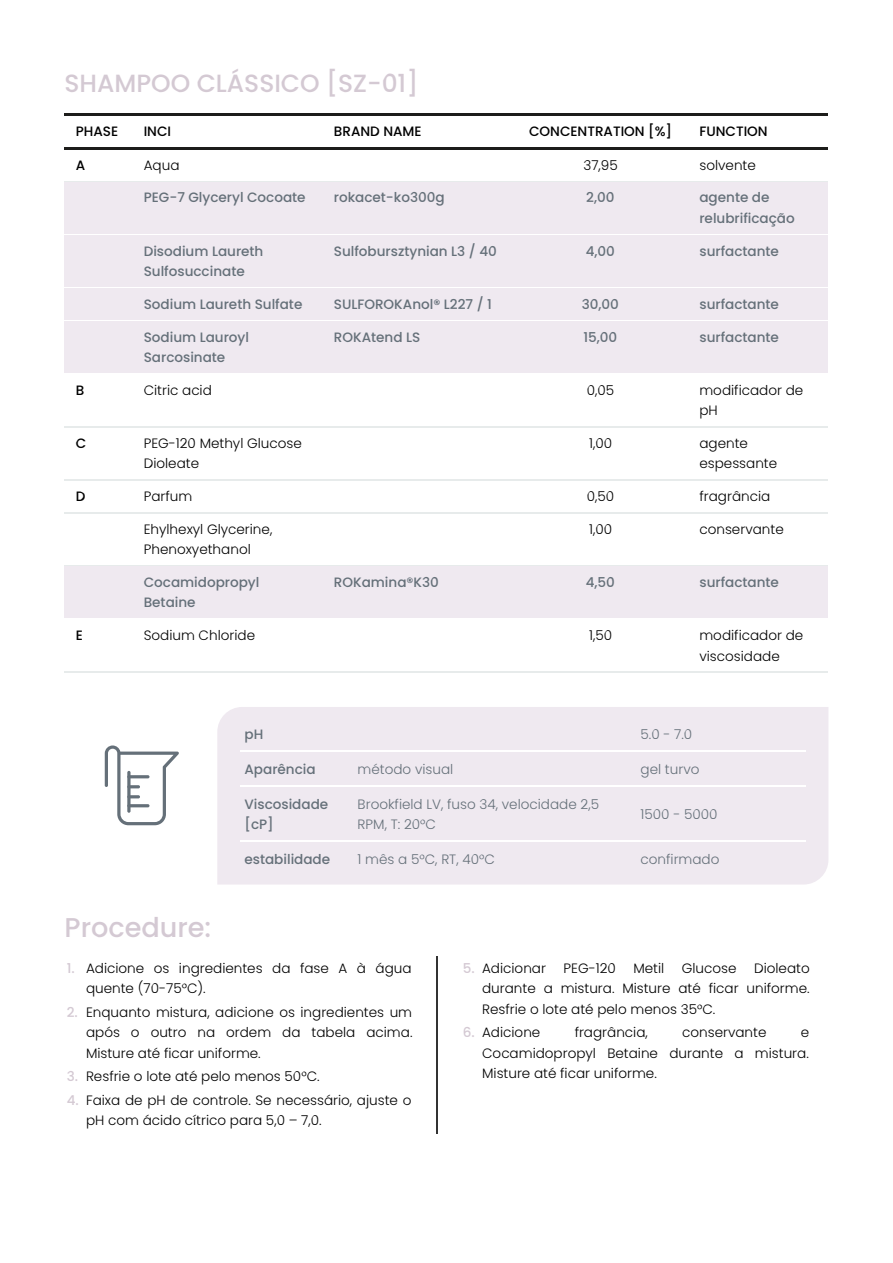
<style>
.page{position:relative;width:893px;height:1263px;background:#fff}
.page>*{position:absolute;margin:0;border:0;box-sizing:border-box;transform-origin:0 0}
.t1{font:500 27.15px "Poppins";letter-spacing:.005em;color:#d4c9d3}
.t2{font:24.9px "Medium Poppins";letter-spacing:.005em;color:#d4c9d3}
.t3{font:13.5px/20.4px "Light Poppins";letter-spacing:.005em;color:#000}
.t4{font:500 13.5px/20.4px "Poppins";letter-spacing:.005em;color:#657079}
.t5{font:13.5px/20.4px "Light Poppins";letter-spacing:.005em;color:#657079}
.t6{font:500 13.5px "Poppins";letter-spacing:.005em;color:#000}
.s1{font-family:"Poppins";font-weight:500;color:#d4c9d3}
</style>
<div class="page">
<hr style="left:64px;top:113px;width:764px;height:2px;background:#1d1d1b">
<hr style="left:64px;top:147px;width:764px;height:2px;background:#1d1d1b">
<hr style="left:64px;top:181px;width:764px;height:1px;background:#e7ebeb">
<div style="left:64px;top:182px;width:764px;height:53px;background:#efe9f0"></div>
<hr style="left:64px;top:234px;width:764px;height:1px;background:#fff">
<div style="left:64px;top:235px;width:764px;height:53px;background:#efe9f0"></div>
<hr style="left:64px;top:287px;width:764px;height:1px;background:#fff">
<div style="left:64px;top:288px;width:764px;height:33px;background:#efe9f0"></div>
<hr style="left:64px;top:320px;width:764px;height:1px;background:#fff">
<div style="left:64px;top:321px;width:764px;height:53px;background:#efe9f0"></div>
<hr style="left:64px;top:373px;width:764px;height:1px;background:#fff">
<hr style="left:64px;top:426px;width:764px;height:2px;background:#e7ebeb">
<hr style="left:64px;top:480px;width:764px;height:1px;background:#e7ebeb">
<hr style="left:64px;top:512px;width:764px;height:2px;background:#e7ebeb">
<hr style="left:64px;top:566px;width:764px;height:1px;background:#e7ebeb">
<div style="left:64px;top:567px;width:764px;height:53px;background:#efe9f0"></div>
<hr style="left:64px;top:619px;width:764px;height:1px;background:#fff">
<hr style="left:64px;top:672px;width:764px;height:1px;background:#e7ebeb">
<div style="left:217px;top:707px;width:611px;height:178px;background:#efe9f0"></div>
<hr style="left:240px;top:750px;width:113px;height:1px;background:#fff">
<hr style="left:353px;top:750px;width:283px;height:1px;background:#fff">
<hr style="left:636px;top:750px;width:169px;height:1px;background:#fff">
<hr style="left:240px;top:785px;width:113px;height:1px;background:#fff">
<hr style="left:353px;top:785px;width:283px;height:1px;background:#fff">
<hr style="left:636px;top:785px;width:169px;height:1px;background:#fff">
<hr style="left:240px;top:840px;width:113px;height:2px;background:#fff">
<hr style="left:353px;top:840px;width:283px;height:2px;background:#fff">
<hr style="left:636px;top:840px;width:169px;height:2px;background:#fff">
<hr style="left:437px;top:956px;width:1px;height:177px;background:#333">
<svg style="left:105px;top:745px;width:74px;height:80px"></svg>
<hr style="left:127px;top:775px;width:22px;height:3px;background:#657079;border-radius:2px">
<h2 class="t2" style="left:64px;top:66px;width:355px">SHAMPOO CLÁSSICO [SZ-01]</h2>
<p class="t6" style="left:76px;top:122px;width:44px">PHASE</p>
<p class="t6" style="left:144px;top:122px;width:29px">INCI</p>
<p class="t6" style="left:334px;top:122px;width:89px">BRAND NAME</p>
<p class="t6" style="left:529px;top:122px;width:144px">CONCENTRATION [%]</p>
<p class="t6" style="left:699px;top:122px;width:70px">FUNCTION</p>
<p class="t6" style="left:76px;top:156px;width:11px">A</p>
<p class="t3" style="left:144px;top:155px;width:37px">Aqua</p>
<p class="t3" style="left:583px;top:155px;width:36px">37,95</p>
<p class="t3" style="left:699px;top:155px;width:58px">solvente</p>
<p class="t4" style="left:144px;top:188px;width:163px">PEG-7 Glyceryl Cocoate</p>
<p class="t4" style="left:334px;top:188px;width:112px">rokacet-ko300g</p>
<p class="t4" style="left:586px;top:188px;width:30px">2,00</p>
<p class="t4" style="left:699px;top:188px;width:97px">agente de relubrificação</p>
<p class="t4" style="left:144px;top:241px;width:121px">Disodium Laureth<br>Sulfosuccinate</p>
<p class="t4" style="left:334px;top:241px;width:164px">Sulfobursztynian L3 / 40</p>
<p class="t4" style="left:585px;top:241px;width:31px">4,00</p>
<p class="t4" style="left:699px;top:241px;width:81px">surfactante</p>
<p class="t4" style="left:144px;top:294px;width:160px">Sodium Laureth Sulfate</p>
<p class="t4" style="left:334px;top:294px;width:159px">SULFOROKAnol® L227 / 1</p>
<p class="t4" style="left:581px;top:294px;width:39px">30,00</p>
<p class="t4" style="left:699px;top:294px;width:81px">surfactante</p>
<p class="t4" style="left:144px;top:327px;width:107px">Sodium Lauroyl<br>Sarcosinate</p>
<p class="t4" style="left:334px;top:327px;width:88px">ROKAtend LS</p>
<p class="t4" style="left:583px;top:327px;width:35px">15,00</p>
<p class="t4" style="left:699px;top:327px;width:81px">surfactante</p>
<p class="t6" style="left:76px;top:381px;width:10px">B</p>
<p class="t3" style="left:144px;top:380px;width:70px">Citric acid</p>
<p class="t3" style="left:587px;top:380px;width:29px">0,05</p>
<p class="t3" style="left:699px;top:380px;width:105px">modificador de pH</p>
<p class="t6" style="left:76px;top:434px;width:12px">C</p>
<p class="t3" style="left:144px;top:433px;width:159px">PEG-120 Methyl Glucose<br>Dioleate</p>
<p class="t3" style="left:589px;top:433px;width:24px">1,00</p>
<p class="t3" style="left:699px;top:433px;width:79px">agente espessante</p>
<p class="t6" style="left:76px;top:487px;width:11px">D</p>
<p class="t3" style="left:144px;top:486px;width:50px">Parfum</p>
<p class="t3" style="left:587px;top:486px;width:29px">0,50</p>
<p class="t3" style="left:699px;top:486px;width:72px">fragrância</p>
<p class="t3" style="left:144px;top:519px;width:130px">Ehylhexyl Glycerine,<br>Phenoxyethanol</p>
<p class="t3" style="left:589px;top:519px;width:24px">1,00</p>
<p class="t3" style="left:699px;top:519px;width:86px">conservante</p>
<p class="t4" style="left:144px;top:572px;width:117px">Cocamidopropyl<br>Betaine</p>
<p class="t4" style="left:334px;top:572px;width:106px">ROKamina®K30</p>
<p class="t4" style="left:585px;top:572px;width:31px">4,50</p>
<p class="t4" style="left:699px;top:572px;width:81px">surfactante</p>
<p class="t6" style="left:76px;top:626px;width:9px">E</p>
<p class="t3" style="left:144px;top:625px;width:113px">Sodium Chloride</p>
<p class="t3" style="left:589px;top:625px;width:24px">1,50</p>
<p class="t3" style="left:699px;top:625px;width:105px">modificador de viscosidade</p>
<p class="t4" style="left:244px;top:724px;width:20px">pH</p>
<p class="t5" style="left:640px;top:724px;width:53px">5.0 - 7.0</p>
<p class="t4" style="left:244px;top:759px;width:73px">Aparência</p>
<p class="t5" style="left:357px;top:759px;width:97px">método visual</p>
<p class="t5" style="left:640px;top:759px;width:60px">gel turvo</p>
<p class="t4" style="left:244px;top:794px;width:85px">Viscosidade [cP]</p>
<p class="t5" style="left:357px;top:794px;width:243px">Brookfield LV, fuso 34, velocidade 2,5<br>RPM, T: 20°C</p>
<p class="t5" style="left:640px;top:804px;width:78px">1500 - 5000</p>
<p class="t4" style="left:244px;top:849px;width:87px">estabilidade</p>
<p class="t5" style="left:357px;top:849px;width:139px">1 mês a 5°C, RT, 40°C</p>
<p class="t5" style="left:640px;top:849px;width:80px">confirmado</p>
<h1 class="t1" style="left:64px;top:908px;width:148px">Procedure:</h1>
<p class="t3" style="left:86px;top:958px;width:327px;text-indent:-19px"><span class="s1">1.</span> Adicione os ingredientes da fase A à água quente (70-75°C).</p>
<p class="t3" style="left:86px;top:1002px;width:328px;text-align:justify;text-indent:-19px"><span class="s1">2.</span> Enquanto mistura, adicione os ingredientes um após o outro na ordem da tabela acima.<br>Misture até ficar uniforme.</p>
<p class="t3" style="left:67px;top:1066px;width:254px"><span class="s1">3.</span> Resfrie o lote até pelo menos 50°C.</p>
<p class="t3" style="left:86px;top:1090px;width:327px;text-indent:-19px"><span class="s1">4.</span> Faixa de pH de controle. Se necessário, ajuste o pH com ácido cítrico para 5,0 – 7,0.</p>
<p class="t3" style="left:463px;top:958px;width:85px"><span class="s1">5.</span> Adicionar</p>
<p class="t3" style="left:563px;top:958px;width:54px">PEG-120</p>
<p class="t3" style="left:633px;top:958px;width:32px">Metil</p>
<p class="t3" style="left:681px;top:958px;width:56px">Glucose</p>
<p class="t3" style="left:482px;top:958px;width:329px;text-align:justify;text-indent:272px">Dioleato durante a mistura. Misture até ficar uniforme.<br>Resfrie o lote até pelo menos 35°C.</p>
<p class="t3" style="left:463px;top:1022px;width:79px"><span class="s1">6.</span> Adicione</p>
<p class="t3" style="left:574px;top:1022px;width:75px">fragrância,</p>
<p class="t3" style="left:682px;top:1022px;width:86px">conservante</p>
<p class="t3" style="left:482px;top:1022px;width:328px;text-align:justify;text-indent:318px">e Cocamidopropyl Betaine durante a mistura.<br>Misture até ficar uniforme.</p>
</div>
